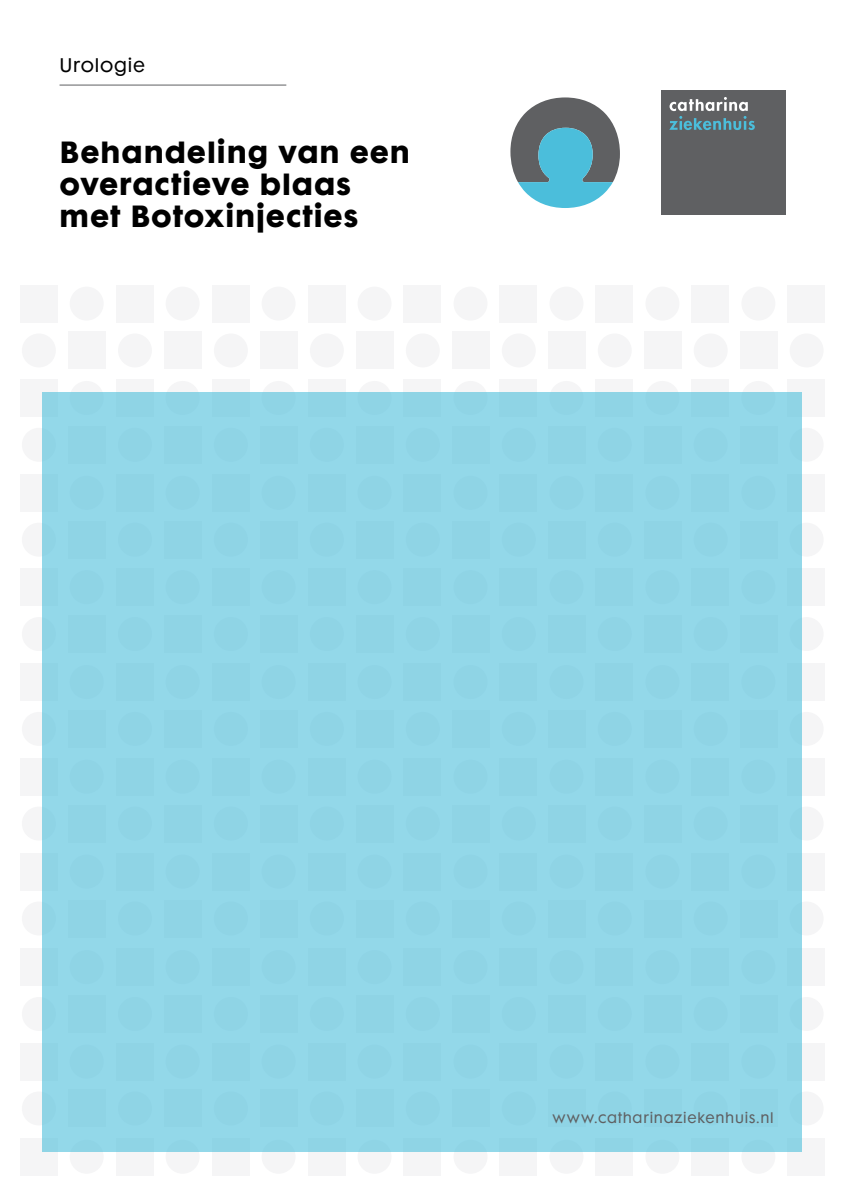
<style>
.page{position:relative;width:842px;height:1191px;background:#fff}
.page>*{position:absolute;margin:0;border:0;box-sizing:border-box;transform-origin:0 0}
.t1{font:700 28px/32px "Cg Futura Maxi";letter-spacing:.035em;color:#000}
.t2{font:18px "Cg Futura Maxi";letter-spacing:.045em;color:#000}
.t3{font:14px "Cg Futura Maxi";letter-spacing:.055em;color:#5f6062}
</style>
<div class="page">
<div style="left:70px;top:287px;width:34px;height:33px;background:#f5f5f6;border-radius:50%"></div>
<div style="left:116px;top:285px;width:37px;height:37px;background:#f5f5f6"></div>
<div style="left:166px;top:287px;width:34px;height:33px;background:#f5f5f6;border-radius:50%"></div>
<div style="left:212px;top:285px;width:37px;height:37px;background:#f5f5f6"></div>
<div style="left:262px;top:287px;width:34px;height:33px;background:#f5f5f6;border-radius:50%"></div>
<div style="left:308px;top:285px;width:37px;height:37px;background:#f5f5f6"></div>
<div style="left:358px;top:287px;width:33px;height:33px;background:#f5f5f6;border-radius:50%"></div>
<div style="left:404px;top:285px;width:37px;height:37px;background:#f5f5f6"></div>
<div style="left:454px;top:287px;width:33px;height:33px;background:#f5f5f6;border-radius:50%"></div>
<div style="left:500px;top:285px;width:37px;height:37px;background:#f5f5f6"></div>
<div style="left:549px;top:287px;width:34px;height:33px;background:#f5f5f6;border-radius:50%"></div>
<div style="left:596px;top:285px;width:37px;height:37px;background:#f5f5f6"></div>
<div style="left:645px;top:287px;width:34px;height:33px;background:#f5f5f6;border-radius:50%"></div>
<div style="left:692px;top:285px;width:37px;height:37px;background:#f5f5f6"></div>
<div style="left:741px;top:287px;width:34px;height:33px;background:#f5f5f6;border-radius:50%"></div>
<div style="left:788px;top:285px;width:37px;height:37px;background:#f5f5f6"></div>
<div style="left:20px;top:285px;width:37px;height:37px;background:#f5f5f6"></div>
<div style="left:118px;top:333px;width:34px;height:34px;background:#f5f5f6;border-radius:50%"></div>
<div style="left:164px;top:332px;width:38px;height:37px;background:#f5f5f6"></div>
<div style="left:214px;top:333px;width:34px;height:34px;background:#f5f5f6;border-radius:50%"></div>
<div style="left:260px;top:332px;width:37px;height:37px;background:#f5f5f6"></div>
<div style="left:310px;top:333px;width:34px;height:34px;background:#f5f5f6;border-radius:50%"></div>
<div style="left:356px;top:332px;width:37px;height:37px;background:#f5f5f6"></div>
<div style="left:406px;top:333px;width:34px;height:34px;background:#f5f5f6;border-radius:50%"></div>
<div style="left:452px;top:332px;width:37px;height:37px;background:#f5f5f6"></div>
<div style="left:502px;top:333px;width:34px;height:34px;background:#f5f5f6;border-radius:50%"></div>
<div style="left:548px;top:332px;width:37px;height:37px;background:#f5f5f6"></div>
<div style="left:598px;top:333px;width:34px;height:34px;background:#f5f5f6;border-radius:50%"></div>
<div style="left:644px;top:332px;width:37px;height:37px;background:#f5f5f6"></div>
<div style="left:694px;top:333px;width:34px;height:34px;background:#f5f5f6;border-radius:50%"></div>
<div style="left:740px;top:332px;width:37px;height:37px;background:#f5f5f6"></div>
<div style="left:790px;top:333px;width:34px;height:34px;background:#f5f5f6;border-radius:50%"></div>
<div style="left:22px;top:333px;width:34px;height:34px;background:#f5f5f6;border-radius:50%"></div>
<div style="left:68px;top:332px;width:37px;height:37px;background:#f5f5f6"></div>
<div style="left:70px;top:381px;width:34px;height:34px;background:#f5f5f6;border-radius:50%"></div>
<div style="left:116px;top:379px;width:37px;height:37px;background:#f5f5f6"></div>
<div style="left:166px;top:381px;width:34px;height:34px;background:#f5f5f6;border-radius:50%"></div>
<div style="left:212px;top:379px;width:37px;height:37px;background:#f5f5f6"></div>
<div style="left:262px;top:381px;width:34px;height:34px;background:#f5f5f6;border-radius:50%"></div>
<div style="left:308px;top:379px;width:37px;height:37px;background:#f5f5f6"></div>
<div style="left:358px;top:381px;width:33px;height:34px;background:#f5f5f6;border-radius:50%"></div>
<div style="left:404px;top:379px;width:37px;height:37px;background:#f5f5f6"></div>
<div style="left:454px;top:381px;width:33px;height:34px;background:#f5f5f6;border-radius:50%"></div>
<div style="left:500px;top:379px;width:37px;height:37px;background:#f5f5f6"></div>
<div style="left:549px;top:381px;width:34px;height:34px;background:#f5f5f6;border-radius:50%"></div>
<div style="left:596px;top:379px;width:37px;height:37px;background:#f5f5f6"></div>
<div style="left:645px;top:381px;width:34px;height:34px;background:#f5f5f6;border-radius:50%"></div>
<div style="left:692px;top:379px;width:37px;height:37px;background:#f5f5f6"></div>
<div style="left:741px;top:381px;width:34px;height:34px;background:#f5f5f6;border-radius:50%"></div>
<div style="left:788px;top:379px;width:37px;height:37px;background:#f5f5f6"></div>
<div style="left:20px;top:379px;width:37px;height:37px;background:#f5f5f6"></div>
<div style="left:790px;top:428px;width:34px;height:34px;background:#f5f5f6;border-radius:50%"></div>
<div style="left:22px;top:428px;width:34px;height:34px;background:#f5f5f6;border-radius:50%"></div>
<div style="left:788px;top:474px;width:37px;height:37px;background:#f5f5f6"></div>
<div style="left:20px;top:474px;width:37px;height:37px;background:#f5f5f6"></div>
<div style="left:790px;top:523px;width:34px;height:33px;background:#f5f5f6;border-radius:50%"></div>
<div style="left:22px;top:523px;width:34px;height:33px;background:#f5f5f6;border-radius:50%"></div>
<div style="left:788px;top:568px;width:37px;height:38px;background:#f5f5f6"></div>
<div style="left:20px;top:568px;width:37px;height:38px;background:#f5f5f6"></div>
<div style="left:790px;top:617px;width:34px;height:34px;background:#f5f5f6;border-radius:50%"></div>
<div style="left:22px;top:617px;width:34px;height:34px;background:#f5f5f6;border-radius:50%"></div>
<div style="left:788px;top:663px;width:37px;height:37px;background:#f5f5f6"></div>
<div style="left:20px;top:663px;width:37px;height:37px;background:#f5f5f6"></div>
<div style="left:790px;top:712px;width:34px;height:34px;background:#f5f5f6;border-radius:50%"></div>
<div style="left:22px;top:712px;width:34px;height:34px;background:#f5f5f6;border-radius:50%"></div>
<div style="left:788px;top:758px;width:37px;height:37px;background:#f5f5f6"></div>
<div style="left:20px;top:758px;width:37px;height:37px;background:#f5f5f6"></div>
<div style="left:790px;top:806px;width:34px;height:34px;background:#f5f5f6;border-radius:50%"></div>
<div style="left:22px;top:806px;width:34px;height:34px;background:#f5f5f6;border-radius:50%"></div>
<div style="left:788px;top:853px;width:37px;height:37px;background:#f5f5f6"></div>
<div style="left:20px;top:853px;width:37px;height:37px;background:#f5f5f6"></div>
<div style="left:790px;top:901px;width:34px;height:34px;background:#f5f5f6;border-radius:50%"></div>
<div style="left:22px;top:901px;width:34px;height:34px;background:#f5f5f6;border-radius:50%"></div>
<div style="left:788px;top:948px;width:37px;height:37px;background:#f5f5f6"></div>
<div style="left:20px;top:948px;width:37px;height:37px;background:#f5f5f6"></div>
<div style="left:790px;top:997px;width:34px;height:34px;background:#f5f5f6;border-radius:50%"></div>
<div style="left:22px;top:997px;width:34px;height:34px;background:#f5f5f6;border-radius:50%"></div>
<div style="left:788px;top:1043px;width:37px;height:37px;background:#f5f5f6"></div>
<div style="left:20px;top:1043px;width:37px;height:37px;background:#f5f5f6"></div>
<div style="left:790px;top:1091px;width:34px;height:34px;background:#f5f5f6;border-radius:50%"></div>
<div style="left:22px;top:1091px;width:34px;height:34px;background:#f5f5f6;border-radius:50%"></div>
<div style="left:70px;top:1139px;width:34px;height:34px;background:#f5f5f6;border-radius:50%"></div>
<div style="left:116px;top:1138px;width:37px;height:37px;background:#f5f5f6"></div>
<div style="left:166px;top:1139px;width:34px;height:34px;background:#f5f5f6;border-radius:50%"></div>
<div style="left:212px;top:1138px;width:37px;height:37px;background:#f5f5f6"></div>
<div style="left:262px;top:1139px;width:34px;height:34px;background:#f5f5f6;border-radius:50%"></div>
<div style="left:308px;top:1138px;width:37px;height:37px;background:#f5f5f6"></div>
<div style="left:358px;top:1139px;width:33px;height:34px;background:#f5f5f6;border-radius:50%"></div>
<div style="left:404px;top:1138px;width:37px;height:37px;background:#f5f5f6"></div>
<div style="left:454px;top:1139px;width:33px;height:34px;background:#f5f5f6;border-radius:50%"></div>
<div style="left:500px;top:1138px;width:37px;height:37px;background:#f5f5f6"></div>
<div style="left:549px;top:1139px;width:34px;height:34px;background:#f5f5f6;border-radius:50%"></div>
<div style="left:596px;top:1138px;width:37px;height:37px;background:#f5f5f6"></div>
<div style="left:645px;top:1139px;width:34px;height:34px;background:#f5f5f6;border-radius:50%"></div>
<div style="left:692px;top:1138px;width:37px;height:37px;background:#f5f5f6"></div>
<div style="left:741px;top:1139px;width:34px;height:34px;background:#f5f5f6;border-radius:50%"></div>
<div style="left:788px;top:1138px;width:37px;height:37px;background:#f5f5f6"></div>
<div style="left:20px;top:1138px;width:37px;height:37px;background:#f5f5f6"></div>
<div style="left:43px;top:392px;width:759px;height:760px;background:#8fd4e5"></div>
<hr style="left:60px;top:85px;width:226px;height:1px;background:#5f6062">
<svg style="left:510px;top:97px;width:110px;height:111px"></svg>
<div style="left:661px;top:90px;width:124px;height:125px;background:#5f6062"></div>
<svg style="left:669px;top:97px;width:86px;height:33px"></svg>
<p class="t2" style="left:60px;top:54px;width:87px">Urologie</p>
<p class="t1" style="left:60px;top:137px;width:352px">Behandeling van een overactieve blaas met Botoxinjecties</p>
<p class="t3" style="left:552px;top:1109px;width:223px">www.catharinaziekenhuis.nl</p>
</div>
